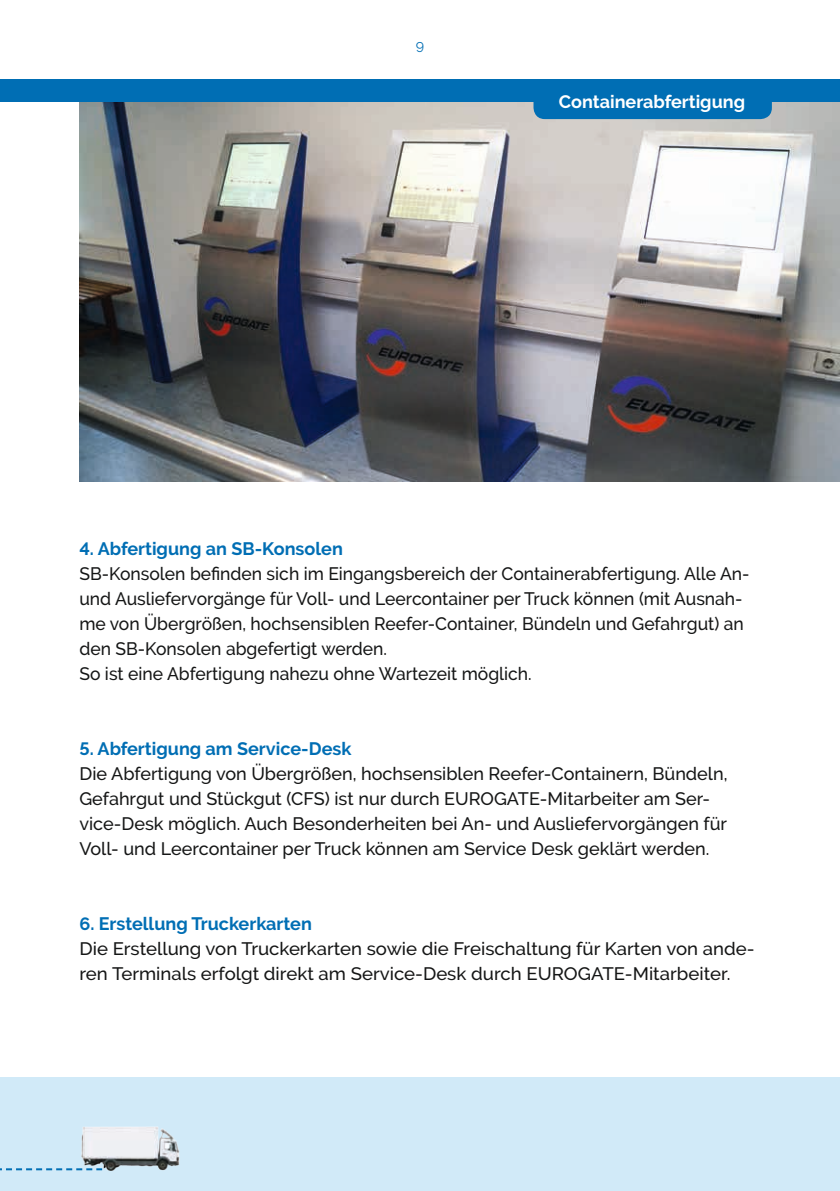
<style>
.page{position:relative;width:840px;height:1191px;background:#fff}
.page>*{position:absolute;margin:0;border:0;box-sizing:border-box;transform-origin:0 0}
.t1{font:500 18px/25px "Raleway";color:#151616}
.t2{font:700 18px "Raleway";color:#fff}
.t3{font:14px "Euro Gate Raleway";color:#006eb4}
.s1{font-family:"Euro Gate Raleway";font-weight:700;color:#006eb4}
.s2{font-weight:700;color:#006eb4}
</style>
<div class="page">
<div style="left:0;top:79px;width:839px;height:23px;background:#006eb4"></div>
<div style="left:0;top:1077px;width:839px;height:114px;background:#d1eaf8"></div>
<svg style="left:0;top:1168px;width:79px;height:2px"></svg>
<img style="left:79px;top:1126px;width:101px;height:44px">
<img style="left:79px;top:102px;width:760px;height:379px">
<div style="left:533px;top:79px;width:238px;height:40px;background:#006eb4;border-radius:11px"></div>
<p class="t3" style="left:415px;top:39px;width:10px">9</p>
<p class="t2" style="left:558px;top:91px;width:188px">Containerabfertigung</p>
<p class="t1" style="left:79px;top:536px;width:671px"><span class="s1">4</span><span class="s2">. Abfertigung an SB-Konsolen<br></span>SB-Konsolen befinden sich im Eingangsbereich der Containerabfertigung. Alle An&shy;und Ausliefervorgänge für Voll- und Leercontainer per Truck können (mit Ausnah&shy;me von Übergrößen, hochsensiblen Reefer-Container, Bündeln und Gefahrgut) an den SB-Konsolen abgefertigt werden.<br>So ist eine Abfertigung nahezu ohne Wartezeit möglich.</p>
<p class="t1" style="left:79px;top:736px;width:649px"><span class="s1">5</span><span class="s2">. Abfertigung am Service-Desk<br></span>Die Abfertigung von Übergrößen, hochsensiblen Reefer-Containern, Bündeln, Gefahrgut und Stückgut (CFS) ist nur durch EUROGATE-Mitarbeiter am Ser&shy;vice-Desk möglich. Auch Besonderheiten bei An- und Ausliefervorgängen für Voll- und Leercontainer per Truck können am Service Desk geklärt werden.</p>
<p class="t1" style="left:79px;top:911px;width:676px"><span class="s1">6</span><span class="s2">. Erstellung Truckerkarten<br></span>Die Erstellung von Truckerkarten sowie die Freischaltung für Karten von ande&shy;ren Terminals erfolgt direkt am Service-Desk durch EUROGATE-Mitarbeiter.</p>
</div>
